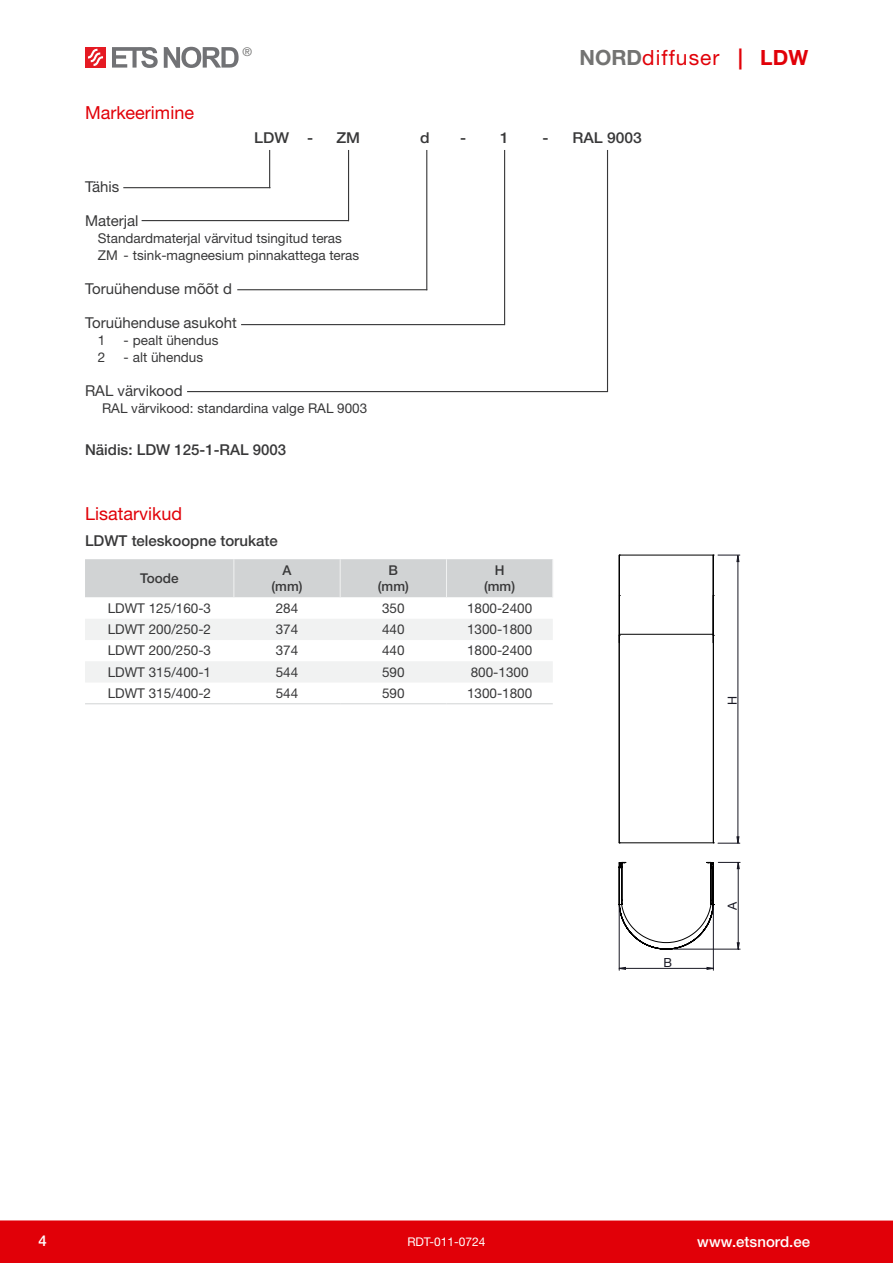
<style>
.page{position:relative;width:893px;height:1263px;background:#fff}
.page>*{position:absolute;margin:0;border:0;box-sizing:border-box;transform-origin:0 0}
.t1{font:21px "Helvetica Neue LTW1 G";letter-spacing:.05em;color:#e10008}
.Pealkiri{font:18px "Helvetica Neue LTW1 G";color:#e10008}
.Näidis{font:500 15px "Helvetica Neue LTW1 G";color:#383839}
.Markeering-kiri{font:15px "Helvetica Neue LTW1 G";color:#383839}
.Tekst{font:15px "Helvetica Neue LTW1 G";color:#383839}
.Näidis-center{font:500 15px "Helvetica Neue LTW1 G";color:#383839;scale:1.04 1}
.t2{font:500 15px "Helvetica Neue LTW1 G";color:#fff}
.Tabeltekst{font:13.5px "Helvetica Neue LTW1 G";color:#383839}
.Markeering-lisa{font:13.5px "Helvetica Neue LTW1 G";color:#383839}
.Markeering-lisa-center{font:13.5px "Helvetica Neue LTW1 G";color:#383839}
.Tabeli_päis{font:500 13.5px "Helvetica Neue LTW1 G";color:#383839}
.t3{font:12.6px "Helvetica Neue LTW1 G";color:#191924}
.t4{font:12px "Helvetica Neue LTW1 G";color:#fff}
.t5{font:12px "Helvetica Neue LTW1 G";color:#737372}
.s1{font-weight:700;color:#737372}
.s2{font-weight:700}
</style>
<div class="page">
<div style="left:0;top:1220px;width:893px;height:43px;background:#e10008"></div>
<div style="left:85px;top:47px;width:21px;height:21px;background:#e51a23"></div>
<svg style="left:112px;top:47px;width:46px;height:21px"></svg>
<svg style="left:164px;top:47px;width:75px;height:21px"></svg>
<svg style="left:88px;top:49px;width:15px;height:17px"></svg>
<div style="left:85px;top:559px;width:467px;height:38px;background:#d1d3d4"></div>
<svg style="left:85px;top:597px;width:468px;height:1px"></svg>
<div style="left:85px;top:619px;width:468px;height:21px;background:#f1f2f2"></div>
<div style="left:85px;top:661px;width:468px;height:21px;background:#f1f2f2"></div>
<hr style="left:85px;top:703px;width:149px;height:1px;background:#d1d3d4">
<hr style="left:234px;top:703px;width:106px;height:1px;background:#d1d3d4">
<hr style="left:340px;top:703px;width:106px;height:1px;background:#d1d3d4">
<hr style="left:446px;top:703px;width:107px;height:1px;background:#d1d3d4">
<hr style="left:233px;top:559px;width:1px;height:38px;background:#f1f2f2">
<hr style="left:340px;top:559px;width:1px;height:38px;background:#f1f2f2">
<hr style="left:446px;top:559px;width:1px;height:38px;background:#f1f2f2">
<hr style="left:552px;top:559px;width:1px;height:38px;background:#f1f2f2">
<hr style="left:123px;top:187px;width:147px;height:1px;background:#383839">
<hr style="left:269px;top:150px;width:1px;height:38px;background:#383839">
<hr style="left:142px;top:220px;width:207px;height:1px;background:#383839">
<hr style="left:348px;top:150px;width:1px;height:71px;background:#383839">
<hr style="left:241px;top:324px;width:264px;height:1px;background:#383839">
<hr style="left:504px;top:150px;width:1px;height:175px;background:#383839">
<hr style="left:237px;top:289px;width:190px;height:1px;background:#383839">
<hr style="left:426px;top:150px;width:1px;height:140px;background:#383839">
<hr style="left:187px;top:391px;width:421px;height:1px;background:#383839">
<hr style="left:607px;top:150px;width:1px;height:242px;background:#383839">
<hr style="left:713px;top:555px;width:1px;height:88px;background:#000">
<hr style="left:619px;top:555px;width:94px;height:1px;background:#000">
<hr style="left:619px;top:555px;width:1px;height:88px;background:#000">
<hr style="left:619px;top:842px;width:94px;height:1px;background:#000">
<hr style="left:713px;top:635px;width:1px;height:208px;background:#000">
<hr style="left:619px;top:634px;width:94px;height:1px;background:#000">
<hr style="left:619px;top:635px;width:1px;height:208px;background:#000">
<hr style="left:619px;top:906px;width:1px;height:64px;background:#191924">
<hr style="left:713px;top:906px;width:1px;height:64px;background:#191924">
<svg style="left:619px;top:967px;width:95px;height:3px"></svg>
<svg style="left:619px;top:862px;width:121px;height:88px"></svg>
<hr style="left:738px;top:560px;width:1px;height:283px;background:#191924">
<svg style="left:713px;top:836px;width:27px;height:8px"></svg>
<svg style="left:714px;top:555px;width:26px;height:7px"></svg>
<p class="Pealkiri" style="left:85px;top:102px;width:110px">Markeerimine</p>
<p class="t5" style="left:243px;top:44px;width:11px">®</p>
<h1 class="t1" style="left:580px;top:44px;width:230px"><span class="s1">NORD</span>diffuser <span class="s2">| LDW</span></h1>
<p class="Näidis-center" style="left:254px;top:128px;width:35px">LDW</p>
<p class="Näidis-center" style="left:307px;top:128px;width:7px">-</p>
<p class="Näidis-center" style="left:336px;top:128px;width:24px">ZM</p>
<p class="Näidis-center" style="left:420px;top:128px;width:11px">d</p>
<p class="Näidis-center" style="left:460px;top:128px;width:7px">-</p>
<p class="Näidis-center" style="left:500px;top:128px;width:10px">1</p>
<p class="Näidis-center" style="left:543px;top:128px;width:7px">-</p>
<p class="Näidis-center" style="left:573px;top:128px;width:68px">RAL 9003</p>
<p class="Markeering-kiri" style="left:85px;top:177px;width:36px">Tähis</p>
<p class="Markeering-kiri" style="left:85px;top:211px;width:55px">Materjal</p>
<p class="Markeering-lisa" style="left:98px;top:229px;width:245px">Standardmaterjal värvitud tsingitud teras</p>
<p class="Markeering-lisa" style="left:98px;top:246px;width:263px">ZM - tsink-magneesium pinnakattega teras</p>
<p class="Markeering-kiri" style="left:85px;top:279px;width:148px">Toruühenduse mõõt d</p>
<p class="Tekst" style="left:85px;top:313px;width:153px">Toruühenduse asukoht</p>
<p class="Markeering-lisa" style="left:98px;top:331px;width:9px">1</p>
<p class="Markeering-lisa-center" style="left:123px;top:331px;width:97px">- pealt ühendus</p>
<p class="Markeering-lisa" style="left:98px;top:348px;width:9px">2</p>
<p class="Markeering-lisa-center" style="left:123px;top:348px;width:81px">- alt ühendus</p>
<p class="Markeering-kiri" style="left:85px;top:382px;width:99px">RAL värvikood</p>
<p class="Markeering-lisa" style="left:102px;top:399px;width:267px">RAL värvikood: standardina valge RAL 9003</p>
<p class="Näidis" style="left:85px;top:440px;width:203px">Näidis: LDW 125-1-RAL 9003</p>
<p class="Pealkiri" style="left:85px;top:502px;width:99px">Lisatarvikud</p>
<p class="Näidis" style="left:85px;top:532px;width:194px">LDWT teleskoopne torukate</p>
<p class="Tabeli_päis" style="left:140px;top:570px;width:40px">Toode</p>
<p class="Tabeli_päis" style="left:283px;top:562px;width:11px">A</p>
<p class="Tabeli_päis" style="left:272px;top:578px;width:32px">(mm)</p>
<p class="Tabeli_päis" style="left:389px;top:562px;width:11px">B</p>
<p class="Tabeli_päis" style="left:378px;top:578px;width:32px">(mm)</p>
<p class="Tabeli_päis" style="left:495px;top:562px;width:11px">H</p>
<p class="Tabeli_päis" style="left:484px;top:578px;width:32px">(mm)</p>
<p class="Tabeltekst" style="left:108px;top:600px;width:105px">LDWT 125/160-3</p>
<p class="Tabeltekst" style="left:276px;top:600px;width:24px">284</p>
<p class="Tabeltekst" style="left:382px;top:600px;width:24px">350</p>
<p class="Tabeltekst" style="left:467px;top:600px;width:67px">1800-2400</p>
<p class="Tabeltekst" style="left:108px;top:621px;width:105px">LDWT 200/250-2</p>
<p class="Tabeltekst" style="left:276px;top:621px;width:24px">374</p>
<p class="Tabeltekst" style="left:382px;top:621px;width:24px">440</p>
<p class="Tabeltekst" style="left:467px;top:621px;width:67px">1300-1800</p>
<p class="Tabeltekst" style="left:108px;top:642px;width:105px">LDWT 200/250-3</p>
<p class="Tabeltekst" style="left:276px;top:642px;width:24px">374</p>
<p class="Tabeltekst" style="left:382px;top:642px;width:24px">440</p>
<p class="Tabeltekst" style="left:467px;top:642px;width:67px">1800-2400</p>
<p class="Tabeltekst" style="left:108px;top:664px;width:105px">LDWT 315/400-1</p>
<p class="Tabeltekst" style="left:276px;top:664px;width:24px">544</p>
<p class="Tabeltekst" style="left:382px;top:664px;width:24px">590</p>
<p class="Tabeltekst" style="left:471px;top:664px;width:59px">800-1300</p>
<p class="Tabeltekst" style="left:108px;top:685px;width:105px">LDWT 315/400-2</p>
<p class="Tabeltekst" style="left:276px;top:685px;width:24px">544</p>
<p class="Tabeltekst" style="left:382px;top:685px;width:24px">590</p>
<p class="Tabeltekst" style="left:467px;top:685px;width:67px">1300-1800</p>
<p class="t3" style="left:724px;top:704px;width:11px;rotate:-90deg">H</p>
<p class="t3" style="left:663px;top:954px;width:10px">B</p>
<p class="t3" style="left:724px;top:909px;width:10px;rotate:-90deg">A</p>
<p class="t2" style="left:38px;top:1232px;width:10px">4</p>
<p class="t4" style="left:407px;top:1234px;width:80px">RDT-011-0724</p>
<p class="t2" style="left:697px;top:1233px;width:114px">www.etsnord.ee</p>
</div>
